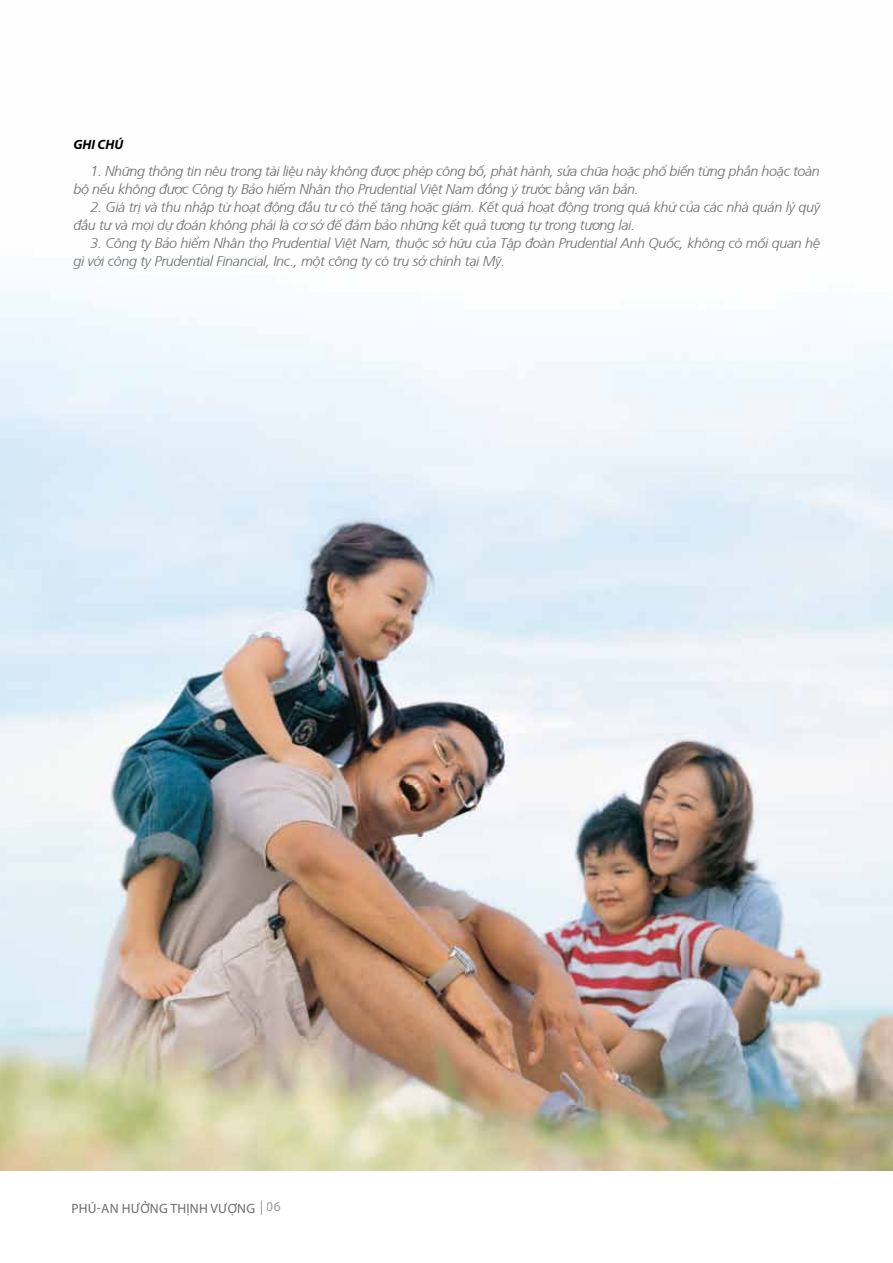
<style>
.page{position:relative;width:893px;height:1263px;background:#fff}
.page>*{position:absolute;margin:0;border:0;box-sizing:border-box;transform-origin:0 0}
.t1{font:italic 300 14.25px/18px "Frutiger";letter-spacing:-.02em;color:#6d6e71}
.t2{font:13.5px "Myriad Pro";letter-spacing:.02em;color:#6d6e71}
.t3{font:italic 700 13.5px "Myriad Pro";color:#000}
</style>
<div class="page">
<svg style="left:261px;top:1200px;width:1px;height:15px"></svg>
<img style="left:0;top:292px;width:893px;height:878px">
<p class="t3" style="left:74px;top:136px;width:51px">Ghi chú</p>
<p class="t1" style="left:73px;top:161px;width:748px;text-indent:17px">1. Những thông tin nêu trong tài liệu này không được phép công bố, phát hành, sửa chữa hoặc phổ biến từng phần hoặc toàn bộ nếu không được Công ty Bảo hiểm Nhân thọ Prudential Việt Nam đồng ý trước bằng văn bản.</p>
<p class="t1" style="left:73px;top:197px;width:748px;text-indent:17px">2. Giá trị và thu nhập từ hoạt động đầu tư có thể tăng hoặc giảm. Kết quả hoạt động trong quá khứ của các nhà quản lý quỹ đầu tư và mọi dự đoán không phải là cơ sở để đảm bảo những kết quả tương tự trong tương lai.</p>
<p class="t1" style="left:73px;top:233px;width:748px;text-indent:17px">3. Công ty Bảo hiểm Nhân thọ Prudential Việt Nam, thuộc sở hữu của Tập đoàn Prudential Anh Quốc, không có mối quan hệ gì với công ty Prudential Financial, Inc., một công ty có trụ sở chính tại Mỹ.</p>
<p class="t2" style="left:71px;top:1200px;width:211px">PHÚ-AN HƯỞNG THỊNH VƯỢNG 06</p>
</div>
